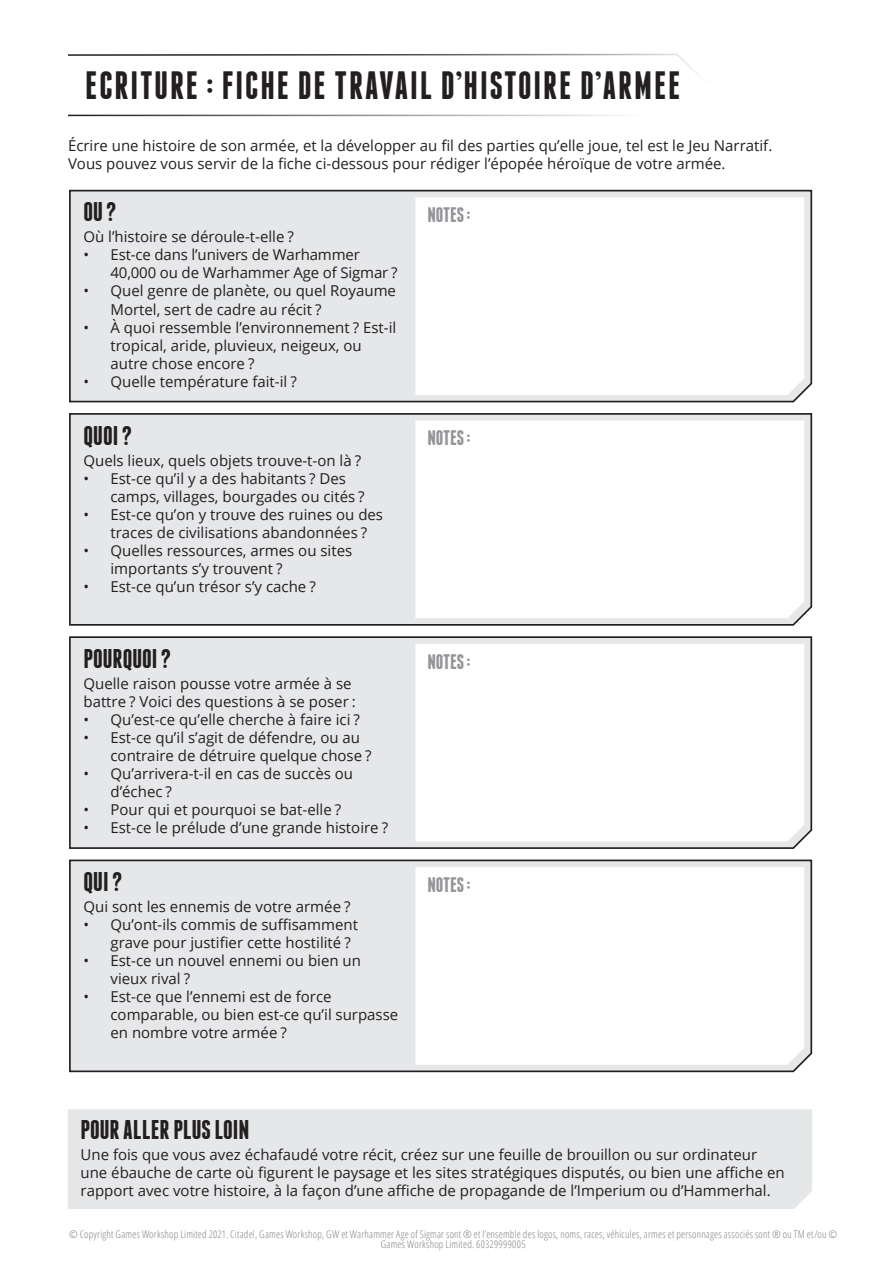
<style>
.page{position:relative;width:893px;height:1263px;background:#fff}
.page>*{position:absolute;margin:0;border:0;box-sizing:border-box;transform-origin:0 0}
.Sub_Title_B{font:700 39.3px "Franchise";letter-spacing:.05em;color:#231f20;scale:.95 1}
.Section_TItle_B{font:700 27px "Franchise";color:#231f20}
.section_sub_B{font:700 21px "Franchise";letter-spacing:-.005em;color:#939598}
.Section_TItle_B-2{font:15px/18px "Open Sans";color:#231f20}
.Info_Text_B{font:15px/18px "Open Sans";color:#231f20}
.Legal_Line_AoS3_Inve{font:300 condensed 10.5px/9.8px "Open Sans";letter-spacing:.02em;color:#808285;text-align:center}
</style>
<div class="page">
<hr style="left:68px;top:115px;width:575px;height:1px;background:#231f20">
<svg style="left:68px;top:53px;width:631px;height:23px"></svg>
<div style="left:69px;top:189px;width:744px;height:214px;background:#e6e7e9"></div>
<div style="left:69px;top:413px;width:744px;height:213px;background:#e6e7e9"></div>
<div style="left:69px;top:636px;width:744px;height:213px;background:#e6e7e9"></div>
<div style="left:69px;top:859px;width:744px;height:214px;background:#e6e7e9"></div>
<div style="left:68px;top:1109px;width:744px;height:100px;background:#e6e7e9"></div>
<svg style="left:415px;top:197px;width:389px;height:198px"></svg>
<svg style="left:415px;top:421px;width:389px;height:197px"></svg>
<svg style="left:415px;top:644px;width:389px;height:197px"></svg>
<svg style="left:415px;top:867px;width:389px;height:198px"></svg>
<p class="Sub_Title_B" style="left:85px;top:67px;width:628px">ECRITURE : FICHE DE TRAVAIL D’HISTOIRE D’ARMEE</p>
<p class="Info_Text_B" style="left:68px;top:136px;width:706px">Écrire une histoire de son armée, et la développer au fil des parties qu’elle joue, tel est le Jeu Narratif.<br>Vous pouvez vous servir de la fiche ci-dessous pour rédiger l’épopée héroïque de votre armée.</p>
<p class="Section_TItle_B" style="left:83px;top:199px;width:35px">OU?</p>
<p class="Info_Text_B" style="left:83px;top:228px;width:212px">Où l’histoire se déroule-t-elle ?</p>
<p class="Section_TItle_B-2" style="left:110px;top:246px;width:289px;text-indent:-27px">• Est-ce dans l’univers de Warhammer<br>40,000 ou de Warhammer Age of Sigmar ?</p>
<p class="Section_TItle_B-2" style="left:110px;top:282px;width:287px;text-indent:-27px">• Quel genre de planète, ou quel Royaume<br>Mortel, sert de cadre au récit ?</p>
<p class="Section_TItle_B-2" style="left:110px;top:318px;width:287px;text-indent:-27px">• À quoi ressemble l’environnement ? Est-il tropical, aride, pluvieux, neigeux, ou autre chose encore ?</p>
<p class="Section_TItle_B-2" style="left:83px;top:372px;width:215px">• Quelle température fait-il ?</p>
<p class="Section_TItle_B" style="left:83px;top:423px;width:50px">QUOI?</p>
<p class="Section_TItle_B-2" style="left:83px;top:451px;width:279px">Quels lieux, quels objets trouve-t-on là ?</p>
<p class="Section_TItle_B-2" style="left:110px;top:469px;width:256px;text-indent:-27px">• Est-ce qu’il y a des habitants ? Des camps, villages, bourgades ou cités ?</p>
<p class="Section_TItle_B-2" style="left:110px;top:505px;width:274px;text-indent:-27px">• Est-ce qu’on y trouve des ruines ou des traces de civilisations abandonnées ?</p>
<p class="Section_TItle_B-2" style="left:110px;top:541px;width:243px;text-indent:-27px">• Quelles ressources, armes ou sites importants s’y trouvent ?</p>
<p class="Section_TItle_B-2" style="left:83px;top:577px;width:234px">• Est-ce qu’un trésor s’y cache ?</p>
<p class="Section_TItle_B" style="left:83px;top:646px;width:89px">POURQUOI?</p>
<p class="Section_TItle_B-2" style="left:83px;top:674px;width:274px">Quelle raison pousse votre armée à se battre ? Voici des questions à se poser :</p>
<p class="Section_TItle_B-2" style="left:83px;top:710px;width:278px">• Qu’est-ce qu’elle cherche à faire ici ?</p>
<p class="Section_TItle_B-2" style="left:110px;top:728px;width:263px;text-indent:-27px">• Est-ce qu’il s’agit de défendre, ou au contraire de détruire quelque chose ?</p>
<p class="Section_TItle_B-2" style="left:110px;top:764px;width:244px;text-indent:-27px">• Qu’arrivera-t-il en cas de succès ou d’échec ?</p>
<p class="Section_TItle_B-2" style="left:83px;top:800px;width:259px">• Pour qui et pourquoi se bat-elle ?</p>
<p class="Section_TItle_B-2" style="left:83px;top:818px;width:306px">• Est-ce le prélude d’une grande histoire ?</p>
<p class="Section_TItle_B" style="left:83px;top:869px;width:40px">QUI?</p>
<p class="Section_TItle_B-2" style="left:83px;top:897px;width:269px">Qui sont les ennemis de votre armée ?</p>
<p class="Section_TItle_B-2" style="left:110px;top:915px;width:249px;text-indent:-27px">• Qu’ont-ils commis de suffisamment grave pour justifier cette hostilité ?</p>
<p class="Section_TItle_B-2" style="left:110px;top:951px;width:252px;text-indent:-27px">• Est-ce un nouvel ennemi ou bien un vieux rival ?</p>
<p class="Section_TItle_B-2" style="left:110px;top:987px;width:289px;text-indent:-27px">• Est-ce que l’ennemi est de force comparable, ou bien est-ce qu’il surpasse en nombre votre armée ?</p>
<p class="section_sub_B" style="left:427px;top:205px;width:45px">NOTES:</p>
<p class="section_sub_B" style="left:427px;top:428px;width:45px">NOTES:</p>
<p class="section_sub_B" style="left:427px;top:651px;width:45px">NOTES:</p>
<p class="section_sub_B" style="left:427px;top:875px;width:45px">NOTES:</p>
<p class="Section_TItle_B" style="left:81px;top:1117px;width:170px">POUR ALLER PLUS LOIN</p>
<p class="Section_TItle_B-2" style="left:81px;top:1145px;width:706px">Une fois que vous avez échafaudé votre récit, créez sur une feuille de brouillon ou sur ordinateur une ébauche de carte où figurent le paysage et les sites stratégiques disputés, ou bien une affiche en rapport avec votre histoire, à la façon d’une affiche de propagande de l’Imperium ou d’Hammerhal.</p>
<p class="Legal_Line_AoS3_Inve" style="left:69px;top:1229px;width:770px">© Copyright Games Workshop Limited 2021. Citadel, Games Workshop, GW et Warhammer Age of Sigmar sont ® et l’ensemble des logos, noms, races, véhicules, armes et personnages associés sont ® ou TM et/ou ©<br>Games Workshop Limited. 60329999005</p>
</div>
